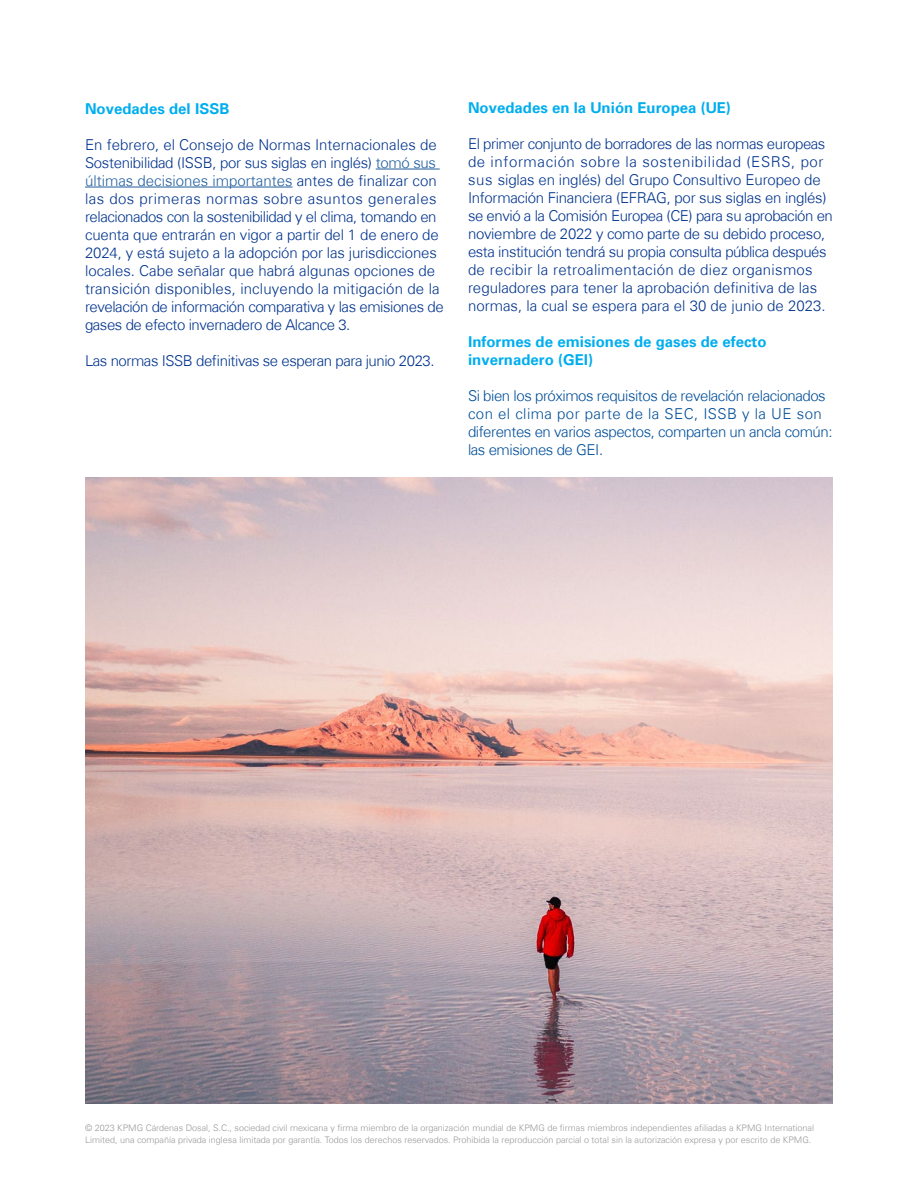
<style>
.page{position:relative;width:918px;height:1188px;background:#fff}
.page>*{position:absolute;margin:0;border:0;box-sizing:border-box;transform-origin:0 0}
.t1{font:300 15px/18px "Universfor KPMG";letter-spacing:-.01em;color:#00338d}
.t2{font:300 15px/18px "Universfor KPMG";letter-spacing:-.03em;color:#004e98}
.t3{font:700 15px/18px "Universfor KPMG";color:#00aeef}
.t4{font:300 15px "Universfor KPMG";letter-spacing:-.03em;color:#00338d}
.t5{font:300 9px/12px "Universfor KPMG";color:#989898}
.s1{color:#215e9e}
</style>
<div class="page">
<img style="left:85px;top:477px;width:748px;height:627px">
<hr style="left:376px;top:169px;width:64px;height:1px;background:#215e9e">
<hr style="left:85px;top:187px;width:208px;height:1px;background:#215e9e">
<p class="t3" style="left:85px;top:100px;width:146px">Novedades del ISSB</p>
<p class="t1" style="left:85px;top:136px;width:360px">En febrero, el Consejo de Normas Internacionales de Sostenibilidad (ISSB, por sus siglas en inglés) <span class="s1">tomó sus últimas decisiones importantes</span> antes de finalizar con las dos primeras normas sobre asuntos generales relacionados con la sostenibilidad y el clima, tomando en cuenta que entrarán en vigor a partir del 1 de enero de 2024, y está sujeto a la adopción por las jurisdicciones locales. Cabe señalar que habrá algunas opciones de transición disponibles, incluyendo la mitigación de la revelación de información comparativa y las emisiones de gases de efecto invernadero de Alcance 3.</p>
<p class="t4" style="left:85px;top:351px;width:351px">Las normas ISSB definitivas se esperan para junio 2023.</p>
<p class="t3" style="left:468px;top:99px;width:264px">Novedades en la Unión Europea (UE)</p>
<p class="t1" style="left:468px;top:135px;width:366px">El primer conjunto de borradores de las normas europeas de información sobre la sostenibilidad (ESRS, por sus siglas en inglés) del Grupo Consultivo Europeo de Información Financiera (EFRAG, por sus siglas en inglés) se envió a la Comisión Europea (CE) para su aprobación en noviembre de 2022 y como parte de su debido proceso, esta institución tendrá su propia consulta pública después de recibir la retroalimentación de diez organismos reguladores para tener la aprobación definitiva de las normas, la cual se espera para el 30 de junio de 2023.</p>
<p class="t3" style="left:468px;top:333px;width:300px">Informes de emisiones de gases de efecto invernadero (GEI)</p>
<p class="t2" style="left:468px;top:387px;width:366px">Si bien los próximos requisitos de revelación relacionados con el clima por parte de la SEC, ISSB y la UE son diferentes en varios aspectos, comparten un ancla común: las emisiones de GEI.</p>
<p class="t5" style="left:85px;top:1122px;width:730px">© 2023 KPMG Cárdenas Dosal, S.C., sociedad civil mexicana y firma miembro de la organización mundial de KPMG de firmas miembros independientes afiliadas a KPMG International<br>Limited, una compañía privada inglesa limitada por garantía. Todos los derechos reservados. Prohibida la reproducción parcial o total sin la autorización expresa y por escrito de KPMG.</p>
</div>
